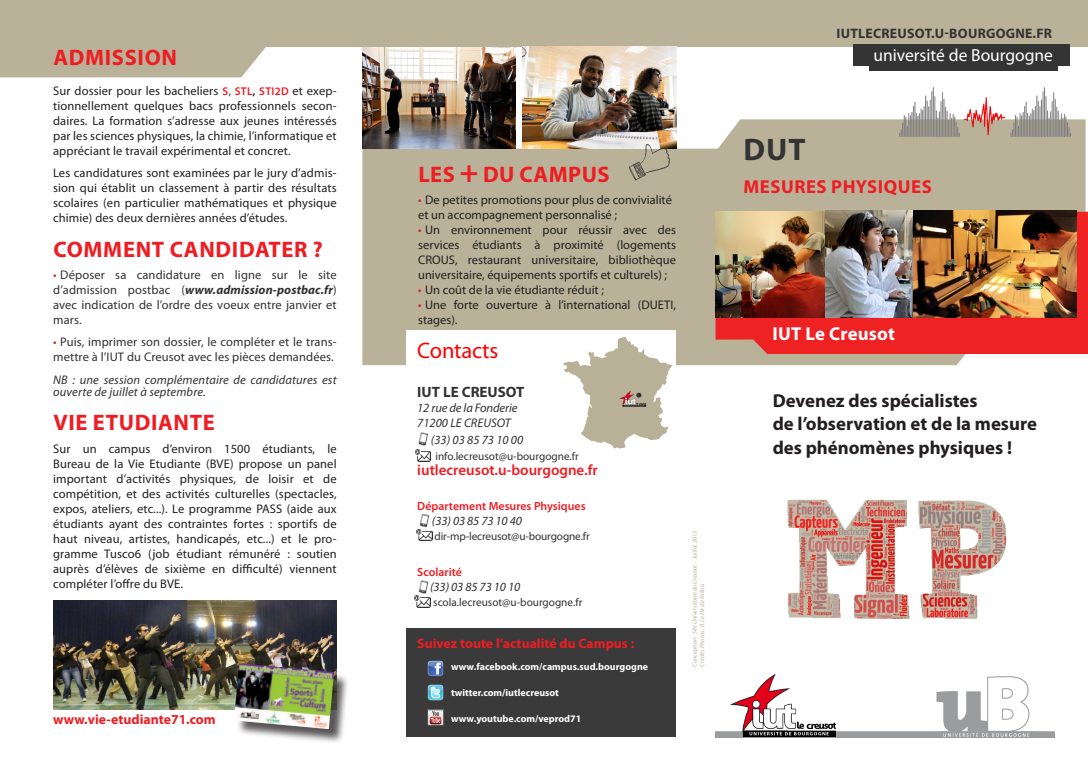
<style>
.page{position:relative;width:1088px;height:780px;background:#fff}
.page>*{position:absolute;margin:0;border:0;box-sizing:border-box;transform-origin:0 0}
.t1{font:700 31.25px "Myriad Pro";color:#343434}
.t2{font:700 22.5px "Myriad Pro";letter-spacing:.03em;color:#ee1d23}
.t3{font:22.5px "Myriad Pro";letter-spacing:-.01em;color:#f00}
.t4{font:700 18.75px/23.8px "Myriad Pro";color:#231f20}
.t5{font:700 18.75px "Myriad Pro";letter-spacing:.03em;color:#ee1d23}
.t6{font:700 18.75px "Myriad Pro";letter-spacing:.01em;color:#fff}
.t7{font:17.5px "Myriad Pro";color:#fff}
.t8{font:600 15px "Myriad Pro";color:#ee1d23}
.t9{font:700 15px "Myriad Pro";color:#333}
.t10{font:700 13.75px "Myriad Pro";color:#ee1d23}
.t11{font:700 13.75px "Myriad Pro";letter-spacing:.02em;color:#343434}
.t12{font:12.5px/15px "Myriad Pro";color:#231f20;text-align:justify}
.t13{font:12.5px/15px "Myriad Pro";letter-spacing:.01em;color:#323232;text-align:justify}
.t14{font:italic 12.5px/12.5px "Myriad Pro";letter-spacing:.01em;color:#323232}
.t15{font:italic 12.5px/15px "Myriad Pro";letter-spacing:-.01em;color:#323232}
.t16{font:600 11.88px "Myriad Pro";color:#ee1d23}
.t17{font:11.25px "Myriad Pro";color:#323232}
.t18{font:700 10px "Myriad Pro";color:#fff}
.t19{font:italic 6.25px/7.5px "Myriad Pro";color:#b9b298}
.s1{font-weight:600;font-size:11.25px;color:#ee1d23}
.s2{font-size:11.25px}
.s3{font-weight:600;font-size:11.25px;color:#040503}
.s4{color:#d12328}
.s5{font-weight:700;font-style:italic}
.s6{font-size:31.25px}
</style>
<div class="page">
<div style="left:407px;top:628px;width:269px;height:109px;background:#3a3a3a"></div>
<img style="left:715px;top:676px;width:339px;height:61px">
<div style="left:362px;top:119px;width:723px;height:246px;background:#b9b298"></div>
<svg style="left:715px;top:212px;width:373px;height:142px;background:#e82828"></svg>
<svg style="left:0;top:0;width:1088px;height:77px;fill:#b9b298"></svg>
<div style="left:407px;top:330px;width:269px;height:280px;background:#fff"></div>
<div style="left:854px;top:44px;width:216px;height:22px;background:#343434"></div>
<div style="left:870px;top:48px;width:188px;height:23px;background:#343434"></div>
<img style="left:715px;top:211px;width:110px;height:106px">
<img style="left:825px;top:211px;width:252px;height:106px">
<img style="left:419px;top:513px;width:11px;height:15px">
<img style="left:415px;top:580px;width:14px;height:16px">
<img style="left:416px;top:529px;width:16px;height:12px">
<img style="left:414px;top:596px;width:16px;height:11px">
<img style="left:418px;top:432px;width:10px;height:14px">
<img style="left:415px;top:449px;width:16px;height:12px">
<img style="left:362px;top:48px;width:154px;height:101px">
<img style="left:523px;top:47px;width:153px;height:102px">
<img style="left:428px;top:660px;width:15px;height:16px">
<svg style="left:629px;top:144px;width:41px;height:36px"></svg>
<img style="left:787px;top:499px;width:220px;height:120px">
<img style="left:729px;top:674px;width:112px;height:64px">
<img style="left:899px;top:87px;width:171px;height:50px">
<img style="left:53px;top:600px;width:284px;height:109px">
<div style="left:236px;top:665px;width:113px;height:79px;background:#231f20;opacity:.75"></div>
<img style="left:234px;top:663px;width:100px;height:66px">
<img style="left:559px;top:312px;width:117px;height:137px">
<img style="left:428px;top:684px;width:16px;height:16px">
<img style="left:428px;top:709px;width:16px;height:16px">
<h2 class="t2" style="left:53px;top:42px;width:125px">admission</h2>
<p class="t12" style="left:53px;top:83px;width:285px">Sur dossier pour les bacheliers <span class="s1">S</span><span class="s2">,</span> <span class="s1">STL</span><span class="s3">,</span> <span class="s1">STI2D</span> et exep&shy;tionnellement quelques bacs professionnels secon&shy;daires. La formation s’adresse aux jeunes intéressés par les sciences physiques, la chimie, l’informatique et appréciant le travail expérimental et concret.</p>
<p class="t12" style="left:53px;top:165px;width:285px">Les candidatures sont examinées par le jury d’admis&shy;sion qui établit un classement à partir des résultats scolaires (en particulier mathématiques et physique chimie) des deux dernières années d’études.</p>
<h2 class="t2" style="left:53px;top:235px;width:33px">COMM</h2>
<h2 class="t2" style="left:123px;top:235px;width:201px">ENT candidater ?</h2>
<p class="t13" style="left:53px;top:267px;width:285px"><span class="s4">•</span> Déposer sa candidature en ligne sur le site d’admission postbac (<span class="s5">www.admission-postbac.fr</span>) avec indication de l’ordre des voeux entre janvier et mars.</p>
<p class="t13" style="left:53px;top:334px;width:285px"><span class="s4">•</span> Puis, imprimer son dossier, le compléter et le trans&shy;mettre à l’IUT du Creusot avec les pièces demandées.</p>
<p class="t14" style="left:53px;top:373px;width:285px">NB : une session complémentaire de candidatures est ouverte de juillet à septembre.</p>
<h2 class="t2" style="left:53px;top:408px;width:54px">vie etu</h2>
<h2 class="t2" style="left:135px;top:408px;width:68px">diante</h2>
<p class="t12" style="left:53px;top:441px;width:285px">Sur un campus d’environ 1500 étudiants, le Bureau de la Vie Etudiante (BVE) propose un panel important d’activités physiques, de loisir et de compétition, et des activités culturelles (spectacles, expos, ateliers, etc...). Le programme PASS (aide aux étudiants ayant des contraintes fortes : sportifs de haut niveau, artistes, handicapés, etc...) et le pro&shy;gramme Tusco6 (job étudiant rémunéré : soutien auprès d’élèves de sixième en difficulté) viennent compléter l’offre du BVE.</p>
<p class="t10" style="left:53px;top:710px;width:164px">www.vie-etudiante71.com</p>
<h2 class="t2" style="left:418px;top:159px;width:193px">les <span class="s6">+</span> du campus</h2>
<p class="t12" style="left:418px;top:192px;width:255px"><span class="s4">•</span> De petites promotions pour plus de convivialité et un accompagnement personnalisé ;</p>
<p class="t12" style="left:418px;top:222px;width:259px"><span class="s4">•</span> Un environnement pour réussir avec des services étudiants à proximité (logements CROUS, restaurant universitaire, bibliothèque universitaire, équipements sportifs et culturels) ;</p>
<p class="t12" style="left:418px;top:282px;width:187px"><span class="s4">•</span> Un coût de la vie étudiante réduit ;</p>
<p class="t12" style="left:418px;top:297px;width:259px"><span class="s4">•</span> Une forte ouverture à l’international (DUETI, stages).</p>
<h2 class="t3" style="left:417px;top:336px;width:83px">Contacts</h2>
<p class="t9" style="left:417px;top:382px;width:109px">IUT LE CREUSOT</p>
<p class="t15" style="left:417px;top:400px;width:102px">12 rue de la Fonderie<br>71200 LE CREUSOT</p>
<p class="t14" style="left:431px;top:433px;width:94px">(33) 03 85 73 10 00</p>
<p class="t17" style="left:435px;top:449px;width:145px">info.lecreusot@u-bourgogne.fr</p>
<p class="t8" style="left:417px;top:460px;width:182px">iutlecreusot.u-bourgogne.fr</p>
<p class="t16" style="left:417px;top:499px;width:170px">Département Mesures Physiques</p>
<p class="t15" style="left:432px;top:513px;width:92px">(33) 03 85 73 10 40</p>
<p class="t17" style="left:434px;top:529px;width:157px">dir-mp-lecreusot@u-bourgogne.fr</p>
<p class="t16" style="left:417px;top:564px;width:46px">Scolarité</p>
<p class="t15" style="left:430px;top:579px;width:92px">(33) 03 85 73 10 10</p>
<p class="t17" style="left:433px;top:595px;width:151px">scola.lecreusot@u-bourgogne.fr</p>
<p class="t10" style="left:417px;top:634px;width:218px">Suivez toute l’actualité du Campus :</p>
<p class="t18" style="left:451px;top:659px;width:199px">www.facebook.com/campus.sud.bourgogne</p>
<p class="t18" style="left:451px;top:686px;width:109px">twitter.com/iutlecreusot</p>
<p class="t18" style="left:451px;top:712px;width:132px">www.youtube.com/veprod71</p>
<p class="t19" style="left:691px;top:666px;width:137px;rotate:-90deg">Conception : Site Universitaire du Creusot - Juillet 2013<br>Crédits Photos : B. Le Hir de Fallois</p>
<p class="t11" style="left:836px;top:24px;width:217px">IUTLECREUSOT.u-bourgogne.fr</p>
<h3 class="t7" style="left:873px;top:45px;width:181px">université de Bourgogne</h3>
<h1 class="t1" style="left:743px;top:129px;width:64px">DUT</h1>
<h3 class="t5" style="left:743px;top:174px;width:189px">MESURES PHYSIQUES</h3>
<h3 class="t6" style="left:773px;top:322px;width:124px">IUT Le Creusot</h3>
<h3 class="t4" style="left:773px;top:388px;width:266px">Devenez des spécialistes<br>de l’observation et de la mesure des phénomènes physiques !</h3>
</div>
